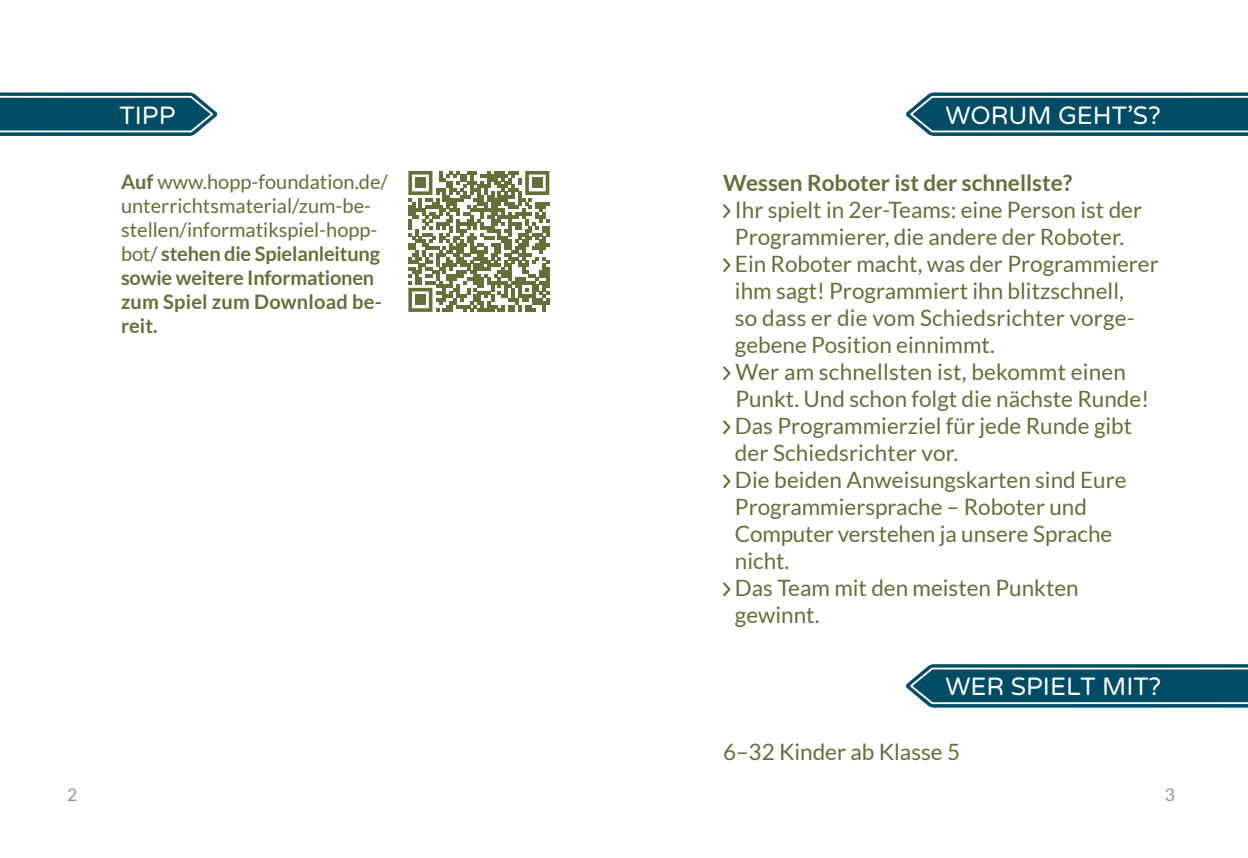
<style>
.page{position:relative;width:1248px;height:858px;background:#fff}
.page>*{position:absolute;margin:0;border:0;box-sizing:border-box;transform-origin:0 0}
.t1{font:25px "Varela Round";color:#fff}
.t2{font:22.5px/27px "Lato";color:#637039}
.t3{font:700 22.5px "Lato";color:#637039}
.t4{font:20px/24px "Lato";color:#637039}
.t5{font:17.5px "Lato";color:#9b9390}
.s1{font-weight:700}
</style>
<div class="page">
<svg style="left:906px;top:92px;width:341px;height:44px;background:#216379"></svg>
<svg style="left:906px;top:664px;width:341px;height:43px;background:#206278"></svg>
<svg style="left:0;top:92px;width:218px;height:44px;background:#26677c"></svg>
<svg style="left:408px;top:171px;width:141px;height:141px"></svg>
<div style="left:415px;top:178px;width:10px;height:10px;background:#637039"></div>
<div style="left:532px;top:178px;width:10px;height:10px;background:#637039"></div>
<div style="left:415px;top:295px;width:10px;height:10px;background:#637039"></div>
<svg style="left:723px;top:204px;width:7px;height:14px"></svg>
<svg style="left:723px;top:258px;width:7px;height:14px"></svg>
<svg style="left:723px;top:366px;width:7px;height:14px"></svg>
<svg style="left:723px;top:420px;width:7px;height:14px"></svg>
<svg style="left:723px;top:474px;width:7px;height:14px"></svg>
<svg style="left:723px;top:582px;width:7px;height:14px"></svg>
<p class="t1" style="left:119px;top:101px;width:57px">TIPP</p>
<p class="t1" style="left:945px;top:101px;width:217px">WORUM GEHT’S?</p>
<p class="t4" style="left:121px;top:169px;width:268px"><span class="s1">Auf</span> www.hopp-foundation.de/ unterrichtsmaterial/zum-be&shy;stellen/informatikspiel-hopp&shy;bot/ <span class="s1">stehen die Spielanleitung sowie weitere Informationen zum Spiel zum Download be&shy;reit.</span></p>
<p class="t3" style="left:723px;top:170px;width:350px">Wessen Roboter ist der schnellste?</p>
<p class="t2" style="left:734px;top:196px;width:425px">Ihr spielt in 2er-Teams: eine Person ist der Programmierer, die andere der Roboter.<br>Ein Roboter macht, was der Programmierer ihm sagt! Programmiert ihn blitzschnell,<br>so dass er die vom Schiedsrichter vorge&shy;gebene Position einnimmt.<br>Wer am schnellsten ist, bekommt einen Punkt. Und schon folgt die nächste Runde!<br>Das Programmierziel für jede Runde gibt der Schiedsrichter vor.<br>Die beiden Anweisungskarten sind Eure Programmiersprache – Roboter und Computer verstehen ja unsere Sprache nicht.<br>Das Team mit den meisten Punkten gewinnt.</p>
<p class="t1" style="left:945px;top:672px;width:217px">WER SPIELT MIT?</p>
<p class="t2" style="left:723px;top:738px;width:238px">6–32 Kinder ab Klasse 5</p>
<p class="t5" style="left:67px;top:785px;width:12px">2</p>
<p class="t5" style="left:1164px;top:785px;width:12px">3</p>
</div>
